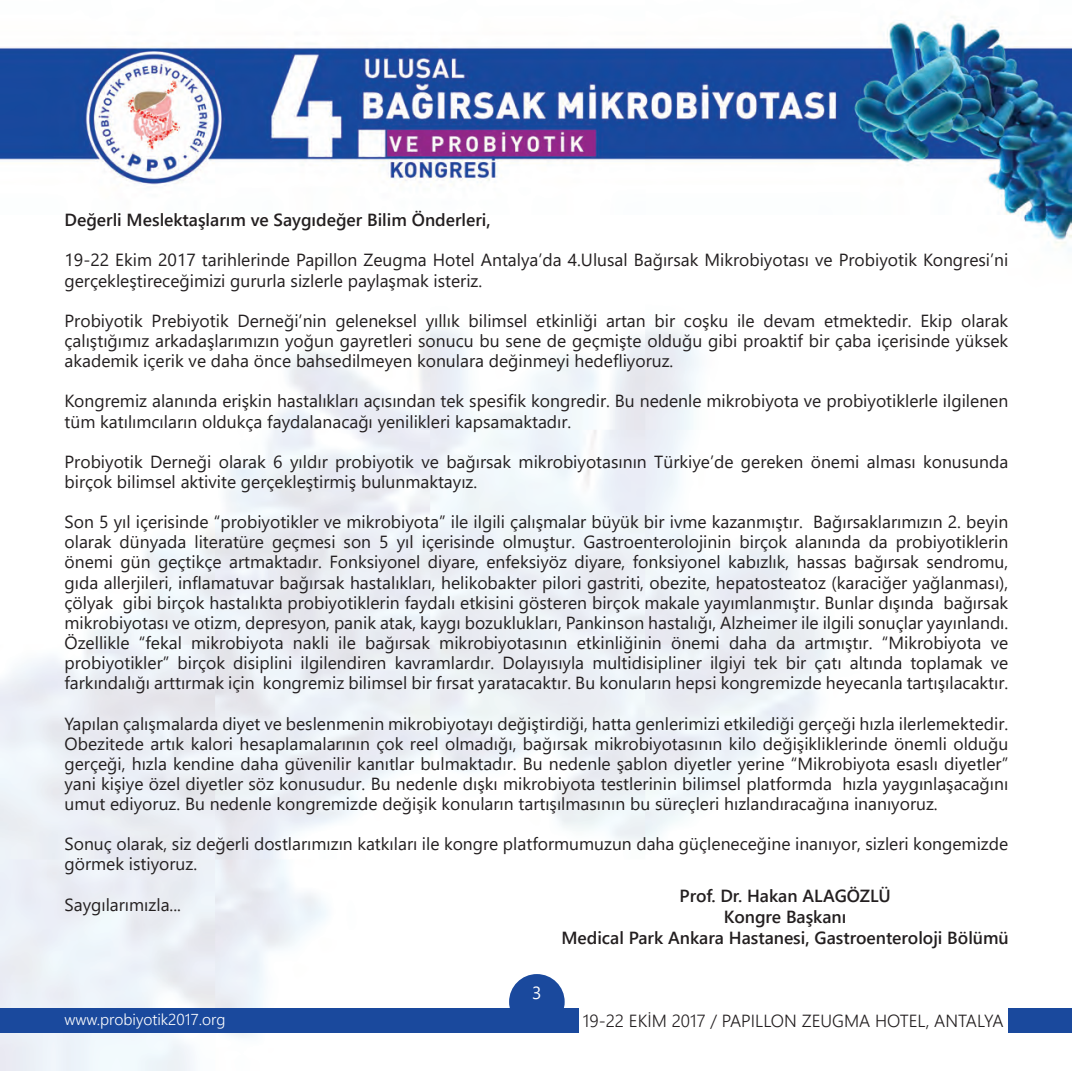
<style>
.page{position:relative;width:1072px;height:1072px;background:#fff}
.page>*{position:absolute;margin:0;border:0;box-sizing:border-box;transform-origin:0 0}
.t1{font:17.5px/20.1px "Segoe UI";color:#231f20}
.t2{font:600 17.5px/21px "Segoe UI";color:#231f20;text-align:center}
.t3{font:300 17.5px "Segoe UI";color:#231f20}
.t4{font:17.5px "Segoe UI";color:#fff}
.t5{font:300 15.75px "Segoe UI";color:#fff}
</style>
<div class="page">
<img style="left:1px;top:20px;width:1070px;height:1050px">
<div style="left:1008px;top:1008px;width:63px;height:25px;background:#1a499d"></div>
<div style="left:0;top:1008px;width:578px;height:25px;background:#1a499d"></div>
<div style="left:509px;top:974px;width:55px;height:55px;background:#1a499d;border-radius:50%"></div>
<p class="t2" style="left:64px;top:209px;width:427px">Değerli Meslektaşlarım ve Saygıdeğer Bilim Önderleri,</p>
<p class="t1" style="left:64px;top:250px;width:945px">19-22 Ekim 2017 tarihlerinde Papillon Zeugma Hotel Antalya’da 4.Ulusal Bağırsak Mikrobiyotası ve Probiyotik Kongresi’ni gerçekleştireceğimizi gururla sizlerle paylaşmak isteriz.</p>
<p class="t1" style="left:64px;top:310px;width:945px;text-align:justify">Probiyotik Prebiyotik Derneği’nin geleneksel yıllık bilimsel etkinliği artan bir coşku ile devam etmektedir. Ekip olarak çalıştığımız arkadaşlarımızın yoğun gayretleri sonucu bu sene de geçmişte olduğu gibi proaktif bir çaba içerisinde yüksek akademik içerik ve daha önce bahsedilmeyen konulara değinmeyi hedefliyoruz.</p>
<p class="t1" style="left:64px;top:391px;width:945px">Kongremiz alanında erişkin hastalıkları açısından tek spesifik kongredir. Bu nedenle mikrobiyota ve probiyotiklerle ilgilenen tüm katılımcıların oldukça faydalanacağı yenilikleri kapsamaktadır.</p>
<p class="t1" style="left:64px;top:451px;width:945px">Probiyotik Derneği olarak 6 yıldır probiyotik ve bağırsak mikrobiyotasının Türkiye’de gereken önemi alması konusunda birçok bilimsel aktivite gerçekleştirmiş bulunmaktayız.</p>
<p class="t1" style="left:64px;top:511px;width:945px;text-align:justify">Son 5 yıl içerisinde “probiyotikler ve mikrobiyota” ile ilgili çalışmalar büyük bir ivme kazanmıştır. Bağırsaklarımızın 2. beyin olarak dünyada literatüre geçmesi son 5 yıl içerisinde olmuştur. Gastroenterolojinin birçok alanında da probiyotiklerin önemi gün geçtikçe artmaktadır. Fonksiyonel diyare, enfeksiyöz diyare, fonksiyonel kabızlık, hassas bağırsak sendromu, gıda allerjileri, inflamatuvar bağırsak hastalıkları, helikobakter pilori gastriti, obezite, hepatosteatoz (karaciğer yağlanması), çölyak gibi birçok hastalıkta probiyotiklerin faydalı etkisini gösteren birçok makale yayımlanmıştır. Bunlar dışında bağırsak mikrobiyotası ve otizm, depresyon, panik atak, kaygı bozuklukları, Pankinson hastalığı, Alzheimer ile ilgili sonuçlar yayınlandı.<br>Özellikle “fekal mikrobiyota nakli ile bağırsak mikrobiyotasının etkinliğinin önemi daha da artmıştır. “Mikrobiyota ve probiyotikler” birçok disiplini ilgilendiren kavramlardır. Dolayısıyla multidisipliner ilgiyi tek bir çatı altında toplamak ve farkındalığı arttırmak için kongremiz bilimsel bir fırsat yaratacaktır. Bu konuların hepsi kongremizde heyecanla tartışılacaktır.</p>
<p class="t1" style="left:64px;top:713px;width:945px;text-align:justify">Yapılan çalışmalarda diyet ve beslenmenin mikrobiyotayı değiştirdiği, hatta genlerimizi etkilediği gerçeği hızla ilerlemektedir.<br>Obezitede artık kalori hesaplamalarının çok reel olmadığı, bağırsak mikrobiyotasının kilo değişikliklerinde önemli olduğu gerçeği, hızla kendine daha güvenilir kanıtlar bulmaktadır. Bu nedenle şablon diyetler yerine “Mikrobiyota esaslı diyetler” yani kişiye özel diyetler söz konusudur. Bu nedenle dışkı mikrobiyota testlerinin bilimsel platformda hızla yaygınlaşacağını umut ediyoruz. Bu nedenle kongremizde değişik konuların tartışılmasının bu süreçleri hızlandıracağına inanıyoruz.</p>
<p class="t1" style="left:64px;top:833px;width:945px">Sonuç olarak, siz değerli dostlarımızın katkıları ile kongre platformumuzun daha güçleneceğine inanıyor, sizleri kongemizde görmek istiyoruz.</p>
<p class="t1" style="left:64px;top:894px;width:118px">Saygılarımızla...</p>
<p class="t2" style="left:561px;top:885px;width:449px">Prof. Dr. Hakan ALAGÖZLÜ<br>Kongre Başkanı<br>Medical Park Ankara Hastanesi, Gastroenteroloji Bölümü</p>
<p class="t4" style="left:532px;top:978px;width:11px">3</p>
<p class="t5" style="left:64px;top:1006px;width:162px">www.probiyotik2017.org</p>
<p class="t3" style="left:583px;top:1006px;width:422px">19-22 EKİM 2017 / PAPILLON ZEUGMA HOTEL, ANTALYA</p>
</div>
